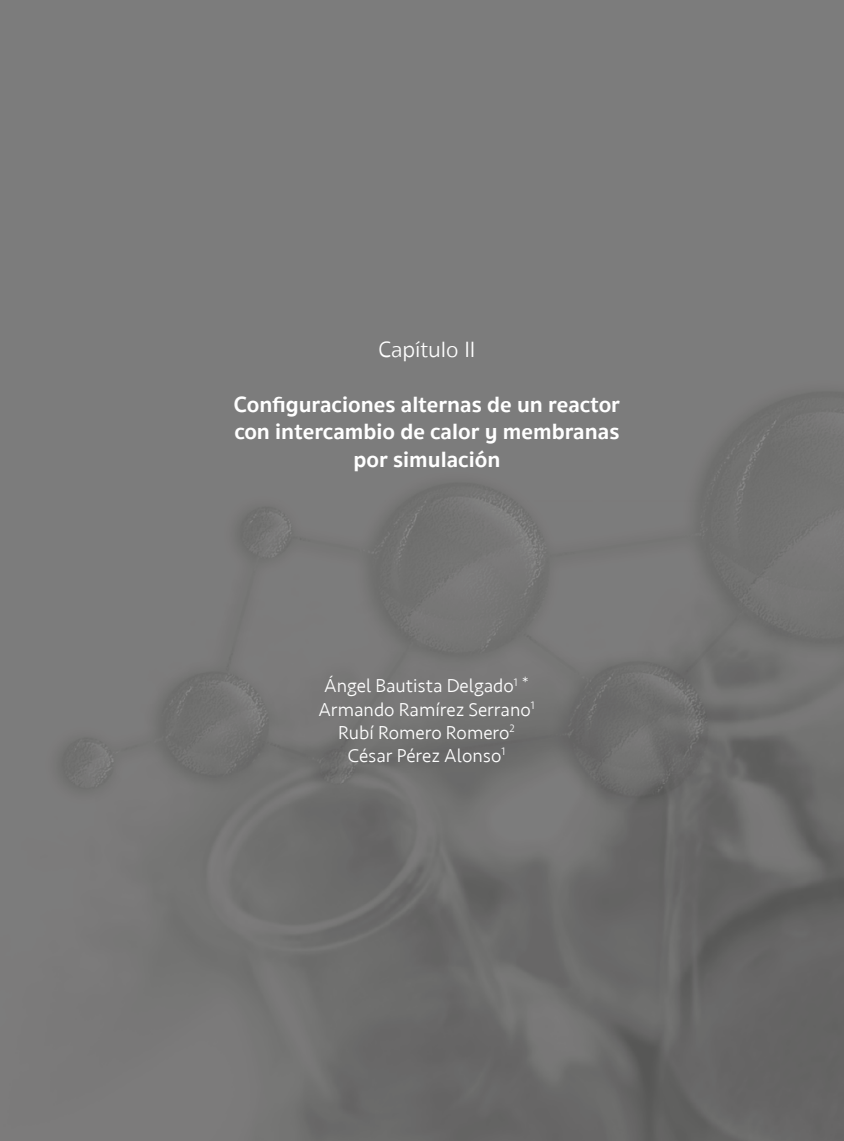
<style>
.page{position:relative;width:844px;height:1141px;background:#fff}
.page>*{position:absolute;margin:0;border:0;box-sizing:border-box;transform-origin:0 0}
.t1{font:700 22.75px/27.3px "Sukhumvit Set";color:#fff;text-align:center}
.t2{font:300 22.75px "Sukhumvit Set";color:#fff}
.t3{font:300 19.25px/23.1px "Seravek";color:#fff;text-align:center}
</style>
<div class="page">
<img style="left:0;top:0;width:843px;height:1141px">
<p class="t2" style="left:378px;top:334px;width:98px">Capítulo II</p>
<p class="t1" style="left:234px;top:391px;width:387px">Configuraciones alternas de un reactor con intercambio de calor y membranas por simulación</p>
<p class="t3" style="left:318px;top:675px;width:218px">Ángel Bautista Delgado<sup>1</sup> <sup>*<br></sup>Armando Ramírez Serrano<sup>1<br></sup>Rubí Romero Romero<sup>2<br></sup>César Pérez Alonso<sup>1</sup></p>
</div>
